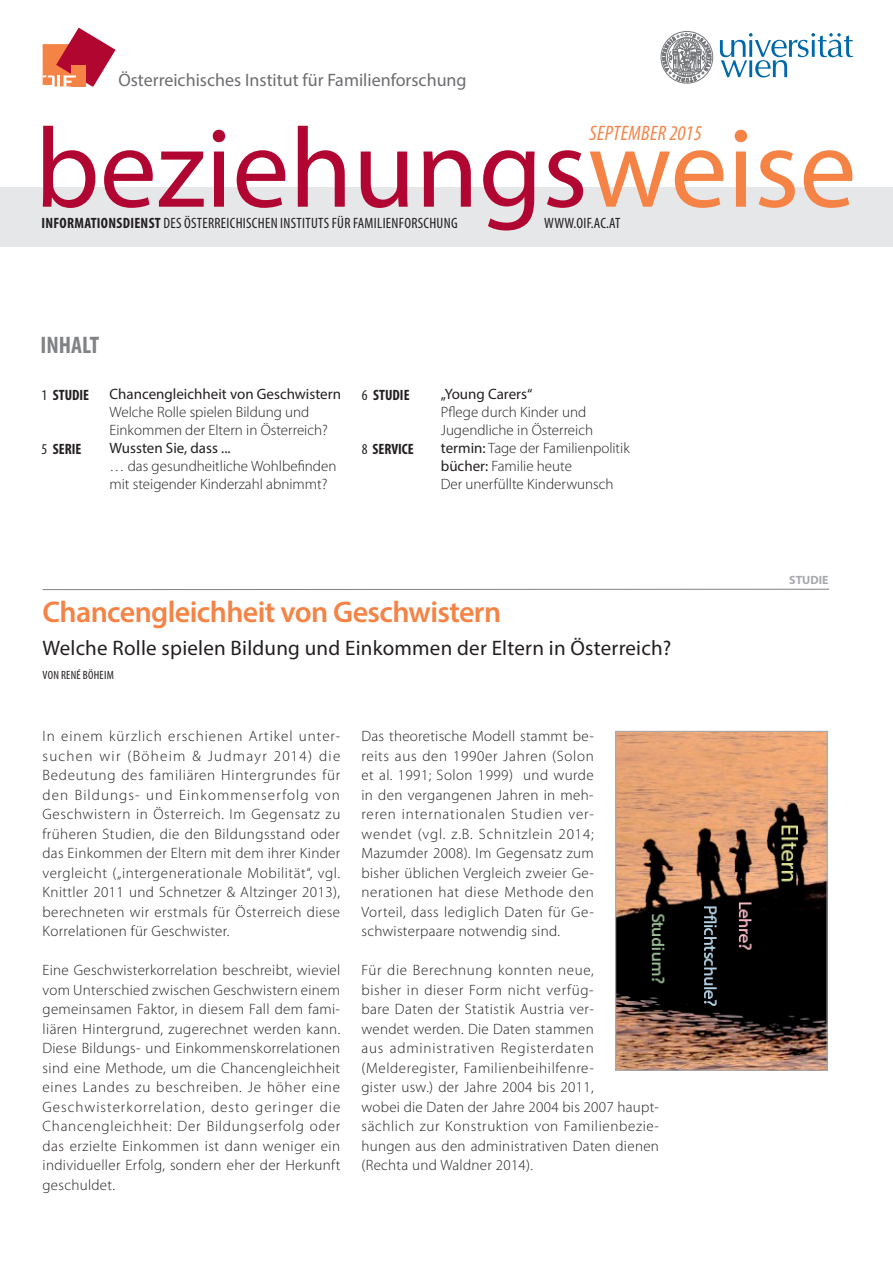
<style>
.page{position:relative;width:893px;height:1263px;background:#fff}
.page>*{position:absolute;margin:0;border:0;box-sizing:border-box;transform-origin:0 0}
.t1{font:114px "Myriad Pro";color:#b00631}
.t2{font:600 30px "Myriad Pro";letter-spacing:-.02em;color:#f58345}
.t3{font:700 condensed 24px "Myriad Pro";color:#808285}
.t4{font:21px "Myriad Pro";letter-spacing:.01em;color:#231f20}
.t5{font:italic condensed 21px "Myriad Pro";letter-spacing:.02em;color:#f58345}
.t6{font:18px "Myriad Pro";color:#6c6d70}
.t7{font:300 15px/19.5px "Myriad Pro";letter-spacing:.02em;color:#231f20;text-align:justify}
.t8{font:300 15px/18px "Myriad Pro";color:#231f20}
.t9{font:condensed 15px "Myriad Pro";letter-spacing:.02em;color:#231f20}
.t10{font:15px "Myriad Pro";color:#231f20}
.t11{font:700 condensed 15px "Myriad Pro";color:#231f20}
.t12{font:condensed 12px "Myriad Pro";letter-spacing:.02em;color:#231f20}
.t13{font:700 12px "Myriad Pro";color:#a8a9ad}
.s1{color:#f58345}
.s2{font-weight:700}
.s3{font-weight:400}
</style>
<div class="page">
<div style="left:0;top:187px;width:893px;height:60px;background:#e6e7e9"></div>
<hr style="left:43px;top:589px;width:786px;height:1px;background:#808285">
<img style="left:617px;top:733px;width:209px;height:336px">
<div style="left:615px;top:731px;width:213px;height:340px;border:1px solid #a8a9ad"></div>
<svg style="left:720px;top:33px;width:133px;height:45px"></svg>
<svg style="left:660px;top:31px;width:53px;height:53px"></svg>
<svg style="left:43px;top:28px;width:73px;height:58px"></svg>
<p class="t6" style="left:118px;top:69px;width:350px">Österreichisches Institut für Familienforschung</p>
<h1 class="t1" style="left:35px;top:98px;width:823px">beziehungs<span class="s1">weise</span></h1>
<h3 class="t5" style="left:589px;top:121px;width:114px">SEPTEMBER 2015</h3>
<p class="t9" style="left:41px;top:214px;width:418px"><span class="s2">INFORMATIONSDIENST</span> DES ÖSTERREICHISCHEN INSTITUTS FÜR FAMILIENFORSCHUNG</p>
<p class="t9" style="left:544px;top:214px;width:78px">WWW.OIF.AC.AT</p>
<h3 class="t3" style="left:40px;top:330px;width:60px">INHALT</h3>
<p class="t11" style="left:42px;top:386px;width:49px"><span class="s3">1</span> STUDIE</p>
<p class="t11" style="left:42px;top:440px;width:41px"><span class="s3">5</span> SERIE</p>
<p class="t10" style="left:109px;top:385px;width:233px">Chancengleichheit von Geschwistern</p>
<p class="t8" style="left:109px;top:403px;width:220px">Welche Rolle spielen Bildung und<br>Einkommen der Eltern in Österreich?</p>
<p class="t10" style="left:109px;top:439px;width:123px">Wussten Sie, dass ...</p>
<p class="t8" style="left:109px;top:457px;width:228px">… das gesundheitliche Wohlbefinden mit steigender Kinderzahl abnimmt?</p>
<p class="t11" style="left:362px;top:385px;width:49px"><span class="s3">6</span> STUDIE</p>
<p class="t11" style="left:362px;top:439px;width:53px"><span class="s3">8</span> SERVICE</p>
<p class="t10" style="left:441px;top:384px;width:93px">„Young Carers“</p>
<p class="t8" style="left:441px;top:403px;width:190px">Pflege durch Kinder und<br>Jugendliche in Österreich <span class="s3">termin:</span> Tage der Familienpolitik <span class="s3">bücher:</span> Familie heute<br>Der unerfüllte Kinderwunsch</p>
<h2 class="t2" style="left:43px;top:592px;width:460px">Chancengleichheit von Geschwistern</h2>
<h3 class="t4" style="left:43px;top:635px;width:630px">Welche Rolle spielen Bildung und Einkommen der Eltern in Österreich?</h3>
<p class="t12" style="left:43px;top:668px;width:73px">VON RENÉ BÖHEIM</p>
<p class="t7" style="left:43px;top:727px;width:299px">In einem kürzlich erschienen Artikel unter&shy;suchen wir (Böheim &amp; Judmayr 2014) die Bedeutung des familiären Hintergrundes für den Bildungs- und Einkommenserfolg von Geschwistern in Österreich. Im Gegensatz zu früheren Studien, die den Bildungsstand oder das Einkommen der Eltern mit dem ihrer Kinder vergleicht („intergenerationale Mobilität“, vgl.<br>Knittler 2011 und Schnetzer &amp; Altzinger 2013), berechneten wir erstmals für Österreich diese Korrelationen für Geschwister.</p>
<p class="t7" style="left:43px;top:961px;width:299px">Eine Geschwisterkorrelation beschreibt, wieviel vom Unterschied zwischen Geschwistern einem gemeinsamen Faktor, in diesem Fall dem fami&shy;liären Hintergrund, zugerechnet werden kann.<br>Diese Bildungs- und Einkommenskorrelationen sind eine Methode, um die Chancengleichheit eines Landes zu beschreiben. Je höher eine Geschwisterkorrelation, desto geringer die Chancengleichheit: Der Bildungserfolg oder das erzielte Einkommen ist dann weniger ein individueller Erfolg, sondern eher der Herkunft geschuldet.</p>
<p class="t7" style="left:361px;top:727px;width:234px">Das theoretische Modell stammt be&shy;reits aus den 1990er Jahren (Solon et al. 1991; Solon 1999) und wurde in den vergangenen Jahren in meh&shy;reren internationalen Studien ver&shy;wendet (vgl. z.B. Schnitzlein 2014; Mazumder 2008). Im Gegensatz zum bisher üblichen Vergleich zweier Ge&shy;nerationen hat diese Methode den Vorteil, dass lediglich Daten für Ge&shy;schwisterpaare notwendig sind.</p>
<p class="t7" style="left:361px;top:961px;width:299px;text-align:left">Für die Berechnung konnten neue,<br>bisher in dieser Form nicht verfüg-<br>bare Daten der Statistik Austria ver-<br>wendet werden. Die Daten stammen<br>aus administrativen Registerdaten (Melderegister, Familienbeihilfenre-<br>gister usw.) der Jahre 2004 bis 2011,<br>wobei die Daten der Jahre 2004 bis 2007 haupt&shy;sächlich zur Konstruktion von Familienbezie&shy;hungen aus den administrativen Daten dienen (Rechta und Waldner 2014).</p>
<p class="t13" style="left:789px;top:572px;width:41px">STUDIE</p>
</div>
